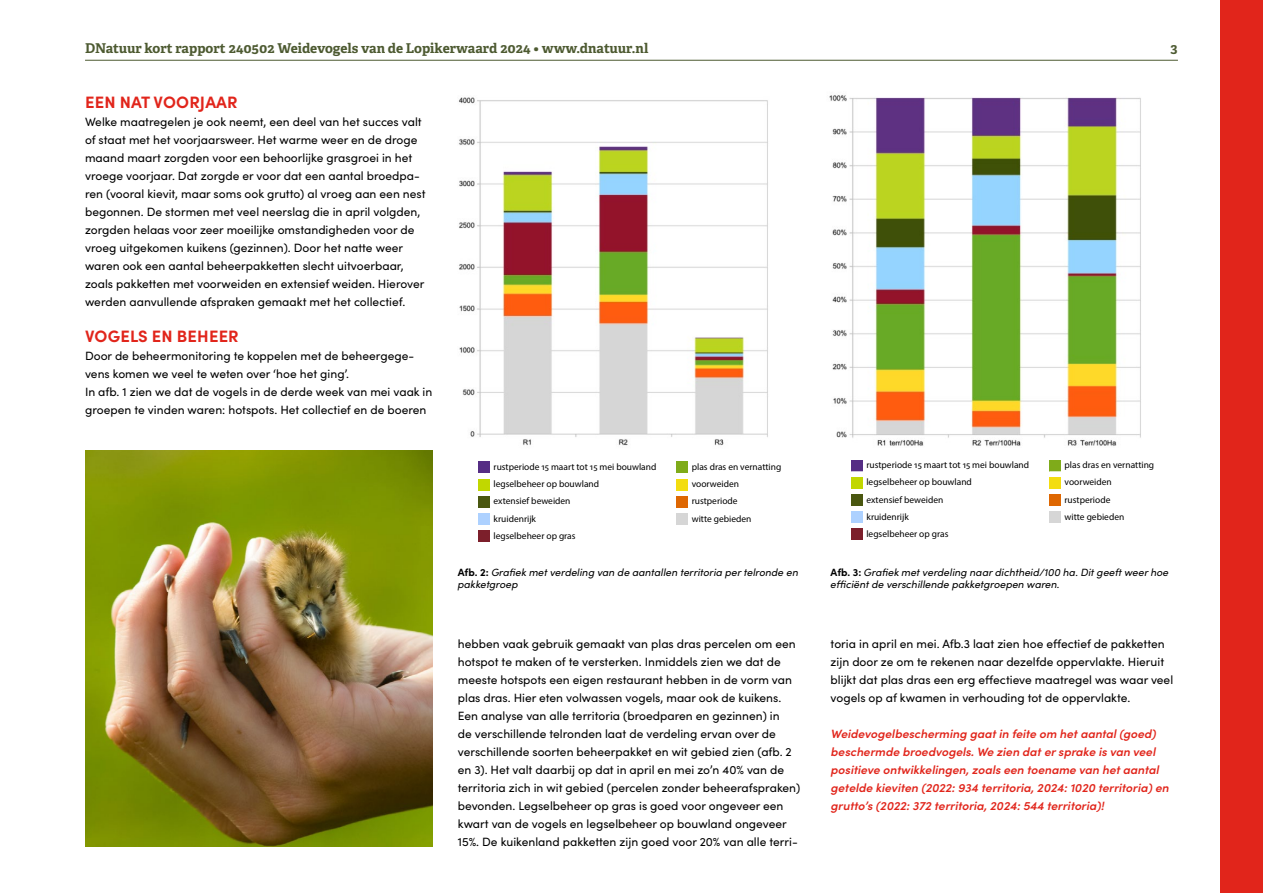
<style>
.page{position:relative;width:1263px;height:893px;background:#fff}
.page>*{position:absolute;margin:0;border:0;box-sizing:border-box;transform-origin:0 0}
.t1{font:700 16.5px "Sofia Pro";letter-spacing:.01em;color:#e1251b}
.t2{font:700 13.5px "Adelle";color:#4d5a31}
.t3{font:12px/18px "Sofia Pro";color:#000}
.t4{font:italic 600 12px/18px "Sofia Pro";color:#e1251b}
.t5{font:italic 10.5px/12px "Sofia Pro";color:#000}
.t6{font:9.45px/17.2px "Myriad Pro";color:#000}
.s1{font-weight:700;font-style:normal}
</style>
<div class="page">
<hr style="left:85px;top:60px;width:1093px;height:1px;background:#4d5a31">
<div style="left:1220px;top:0;width:43px;height:893px;background:#e1251b"></div>
<img style="left:459px;top:97px;width:309px;height:349px">
<div style="left:478px;top:462px;width:12px;height:11px;background:#552d84"></div>
<div style="left:478px;top:531px;width:12px;height:11px;background:#7c1f2b"></div>
<div style="left:676px;top:462px;width:12px;height:11px;background:#7fab1a"></div>
<div style="left:851px;top:460px;width:11px;height:11px;background:#552d84"></div>
<div style="left:851px;top:529px;width:11px;height:11px;background:#7c1f2b"></div>
<div style="left:1049px;top:460px;width:12px;height:11px;background:#7fab1a"></div>
<svg style="left:478px;top:471px;width:583px;height:60px"></svg>
<div style="left:1049px;top:477px;width:12px;height:11px;background:#f3dd10"></div>
<div style="left:1049px;top:494px;width:12px;height:12px;background:#de6702"></div>
<div style="left:1049px;top:511px;width:12px;height:12px;background:#d6d6d6"></div>
<img style="left:829px;top:95px;width:312px;height:351px">
<img style="left:85px;top:450px;width:347px;height:396px">
<p class="t2" style="left:85px;top:39px;width:565px">DNatuur kort rapport 240502 Weidevogels van de Lopikerwaard 2024 • www.dnatuur.nl</p>
<p class="t2" style="left:1170px;top:39px;width:9px">3</p>
<h1 class="t1" style="left:85px;top:90px;width:154px">EEN NAT VOORJAAR</h1>
<p class="t3" style="left:85px;top:112px;width:342px">Welke maatregelen je ook neemt, een deel van het succes valt of staat met het voorjaarsweer. Het warme weer en de droge maand maart zorgden voor een behoorlijke grasgroei in het vroege voorjaar. Dat zorgde er voor dat een aantal broedpa&shy;ren (vooral kievit, maar soms ook grutto) al vroeg aan een nest begonnen. De stormen met veel neerslag die in april volgden, zorgden helaas voor zeer moeilijke omstandigheden voor de vroeg uitgekomen kuikens (gezinnen). Door het natte weer waren ook een aantal beheerpakketten slecht uitvoerbaar, zoals pakketten met voorweiden en extensief weiden. Hierover werden aanvullende afspraken gemaakt met het collectief.</p>
<h1 class="t1" style="left:85px;top:324px;width:155px">VOGELS EN BEHEER</h1>
<p class="t3" style="left:85px;top:346px;width:349px">Door de beheermonitoring te koppelen met de beheergege&shy;vens komen we veel te weten over ‘hoe het ging’.<br>In afb. 1 zien we dat de vogels in de derde week van mei vaak in groepen te vinden waren: hotspots. Het collectief en de boeren</p>
<p class="t6" style="left:494px;top:458px;width:164px">rustperiode 15 maart tot 15 mei bouwland legselbeheer op bouwland<br>extensief beweiden<br>kruidenrijk<br>legselbeheer op gras</p>
<p class="t6" style="left:692px;top:458px;width:91px">plas dras en vernatting voorweiden rustperiode<br>witte gebieden</p>
<p class="t5" style="left:458px;top:566px;width:342px"><span class="s1">Afb. 2:</span> Grafiek met verdeling van de aantallen territoria per telronde en pakketgroep</p>
<p class="t6" style="left:866px;top:456px;width:164px">rustperiode 15 maart tot 15 mei bouwland legselbeheer op bouwland<br>extensief beweiden<br>kruidenrijk<br>legselbeheer op gras</p>
<p class="t6" style="left:1064px;top:456px;width:91px">plas dras en vernatting voorweiden rustperiode<br>witte gebieden</p>
<p class="t5" style="left:831px;top:566px;width:340px"><span class="s1">Afb. 3:</span> Grafiek met verdeling naar dichtheid/100 ha. Dit geeft weer hoe efficiënt de verschillende pakketgroepen waren.</p>
<p class="t3" style="left:458px;top:634px;width:344px">hebben vaak gebruik gemaakt van plas dras percelen om een hotspot te maken of te versterken. Inmiddels zien we dat de meeste hotspots een eigen restaurant hebben in de vorm van plas dras. Hier eten volwassen vogels, maar ook de kuikens.<br>Een analyse van alle territoria (broedparen en gezinnen) in<br>de verschillende telronden laat de verdeling ervan over de verschillende soorten beheerpakket en wit gebied zien (afb. 2 en 3). Het valt daarbij op dat in april en mei zo’n 40% van de territoria zich in wit gebied (percelen zonder beheerafspraken) bevonden. Legselbeheer op gras is goed voor ongeveer een kwart van de vogels en legselbeheer op bouwland ongeveer 15%. De kuikenland pakketten zijn goed voor 20% van alle terri-</p>
<p class="t3" style="left:831px;top:634px;width:344px">toria in april en mei. Afb.3 laat zien hoe effectief de pakketten zijn door ze om te rekenen naar dezelfde oppervlakte. Hieruit blijkt dat plas dras een erg effectieve maatregel was waar veel vogels op af kwamen in verhouding tot de oppervlakte.</p>
<p class="t4" style="left:831px;top:724px;width:340px">Weidevogelbescherming gaat in feite om het aantal (goed) beschermde broedvogels. We zien dat er sprake is van veel positieve ontwikkelingen, zoals een toename van het aantal getelde kieviten (2022: 934 territoria, 2024: 1020 territoria) en grutto’s (2022: 372 territoria, 2024: 544 territoria)!</p>
</div>
